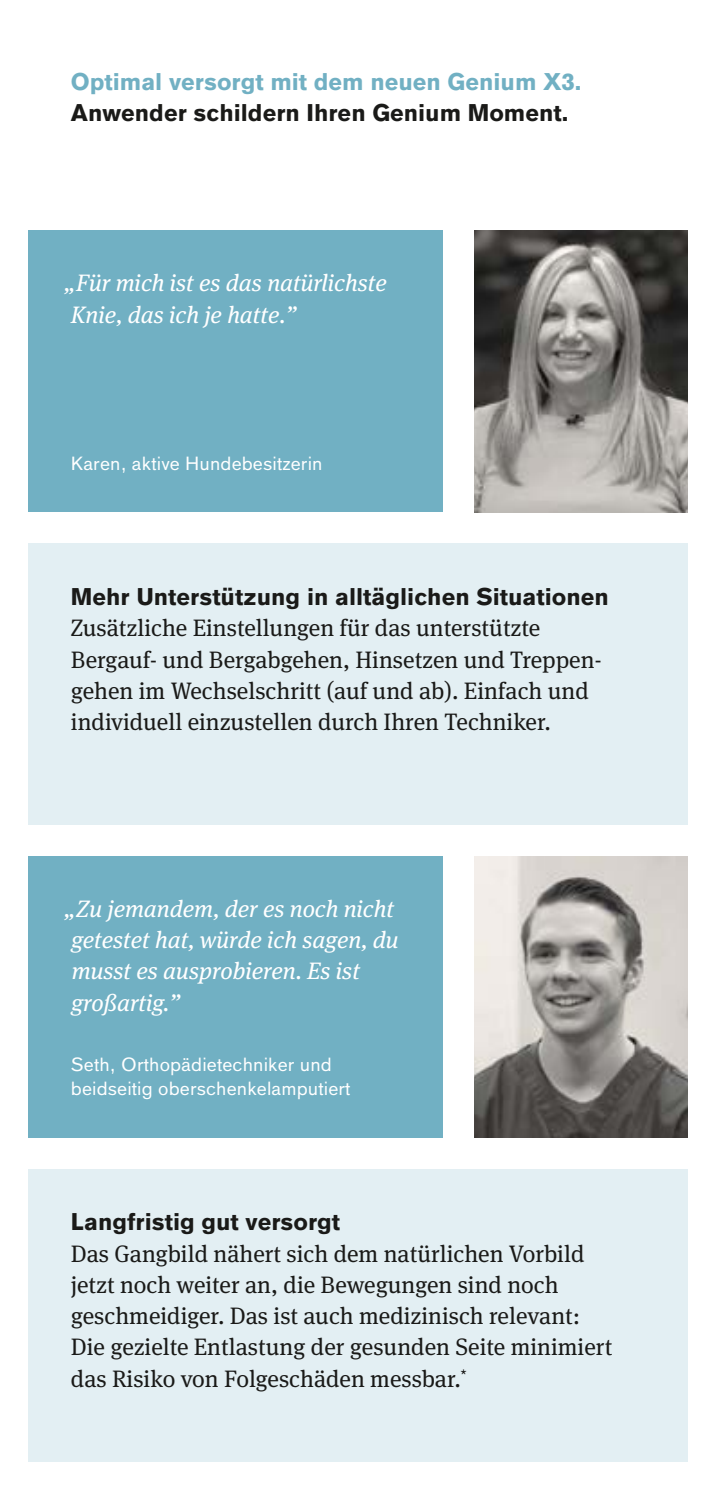
<style>
.page{position:relative;width:716px;height:1489px;background:#fff}
.page>*{position:absolute;margin:0;border:0;box-sizing:border-box;transform-origin:0 0}
.t1{font:23.75px/31.2px "OBO Serif";color:#1a1a18}
.t2{font:italic 23.75px/31.2px "OBO Serif";color:#fff}
.t3{font:700 23.75px "OBO Sans";color:#1a1a18}
.t4{font:700 23.75px "OBO Sans";color:#71b0c3}
.t5{font:18.75px/23.8px "OBO Sans";letter-spacing:.005em;color:#fff}
</style>
<div class="page">
<div style="left:28px;top:231px;width:415px;height:281px;background:#71b0c3"></div>
<div style="left:28px;top:543px;width:659px;height:281px;background:#e3eff3"></div>
<div style="left:28px;top:856px;width:415px;height:281px;background:#71b0c3"></div>
<div style="left:28px;top:1168px;width:659px;height:293px;background:#e3eff3"></div>
<img style="left:474px;top:231px;width:213px;height:281px">
<img style="left:474px;top:856px;width:213px;height:281px">
<p class="t4" style="left:71px;top:68px;width:512px">Optimal versorgt mit dem neuen Genium X3.</p>
<p class="t3" style="left:71px;top:99px;width:499px">Anwender schildern Ihren Genium Moment.</p>
<p class="t2" style="left:64px;top:266px;width:324px">„Für mich ist es das natürlichste<br>Knie, das ich je hatte.”</p>
<p class="t5" style="left:71px;top:451px;width:253px">Karen, aktive Hundebesitzerin</p>
<p class="t3" style="left:71px;top:583px;width:539px">Mehr Unterstützung in alltäglichen Situationen</p>
<p class="t1" style="left:71px;top:612px;width:532px">Zusätzliche Einstellungen für das unterstützte Bergauf- und Bergabgehen, Hinsetzen und Treppen&shy;gehen im Wechselschritt (auf und ab). Einfach und individuell einzustellen durch Ihren Techniker.</p>
<p class="t2" style="left:72px;top:891px;width:329px;text-indent:-7px">„Zu jemandem, der es noch nicht getestet hat, würde ich sagen, du musst es ausprobieren. Es ist großartig.”</p>
<p class="t5" style="left:71px;top:1052px;width:281px">Seth, Orthopädietechniker und beidseitig oberschenkelamputiert</p>
<p class="t3" style="left:71px;top:1208px;width:271px">Langfristig gut versorgt</p>
<p class="t1" style="left:71px;top:1237px;width:543px">Das Gangbild nähert sich dem natürlichen Vorbild jetzt noch weiter an, die Bewegungen sind noch geschmeidiger. Das ist auch medizinisch relevant:<br>Die gezielte Entlastung der gesunden Seite minimiert das Risiko von Folgeschäden messbar.<sup>*</sup></p>
</div>
